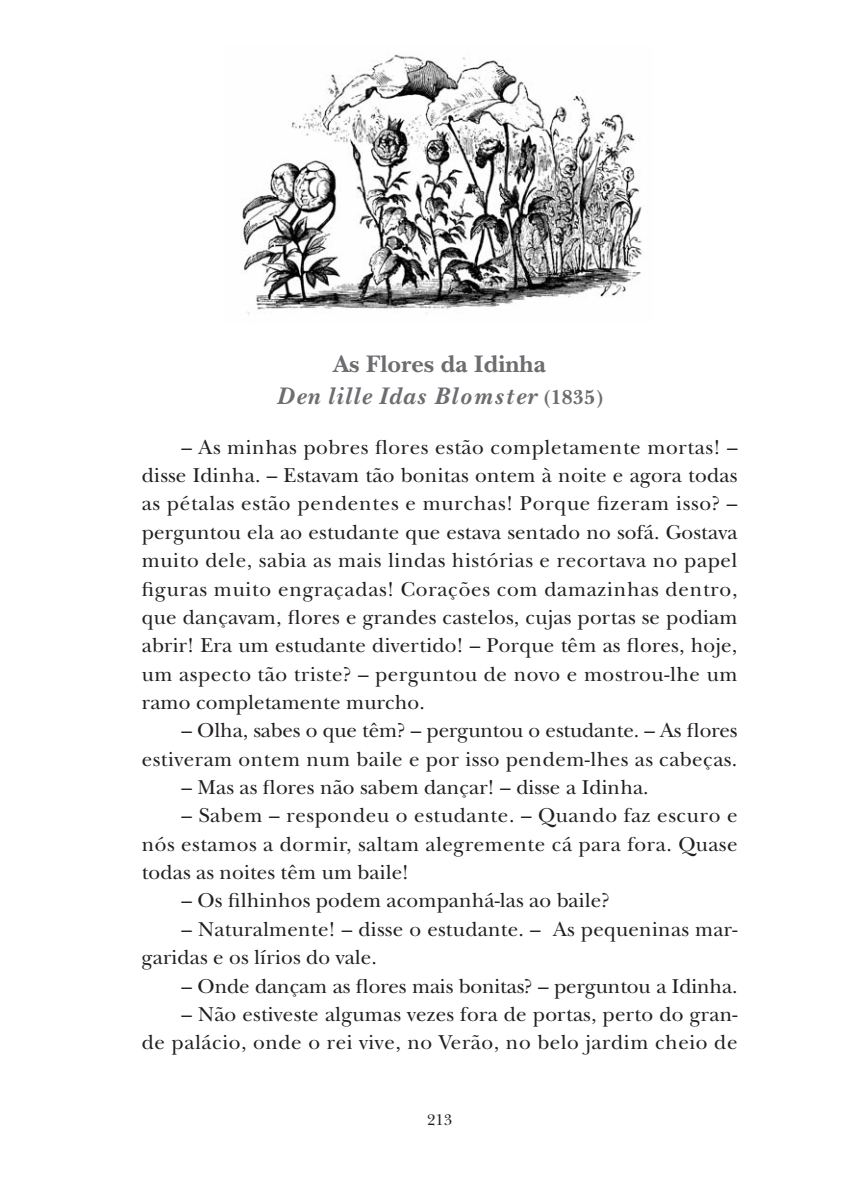
<style>
.page{position:relative;width:851px;height:1191px;background:#fff}
.page>*{position:absolute;margin:0;border:0;box-sizing:border-box;transform-origin:0 0}
.t1{font:italic 700 25px/32px "New Baskerville";letter-spacing:.08em;color:#6c6d70;text-align:center}
.t2{font:21px/28.4px "New Baskerville";letter-spacing:.01em;color:#231f20;text-align:justify}
.t3{font:16px "New Baskerville";color:#231f20}
.s1{font-style:normal}
.s2{font-style:normal;font-size:21px}
</style>
<div class="page">
<img style="left:242px;top:54px;width:400px;height:261px">
<p class="t1" style="left:276px;top:347px;width:328px"><span class="s1">As Flores da Idinha<br></span>Den lille Idas Blomster <span class="s2">(1835)</span></p>
<p class="t2" style="left:142px;top:432px;width:597px;text-indent:40px">– As minhas pobres flores estão completamente mortas! – disse Idinha. – Estavam tão bonitas ontem à noite e agora todas as pétalas estão pendentes e murchas! Porque fizeram isso? – perguntou ela ao estudante que estava sentado no sofá. Gostava muito dele, sabia as mais lindas histórias e recortava no papel figuras muito engraçadas! Corações com damazinhas dentro, que dançavam, flores e grandes castelos, cujas portas se podiam abrir! Era um estudante divertido! – Porque têm as flores, hoje, um aspecto tão triste? – perguntou de novo e mostrou-lhe um ramo completamente murcho.</p>
<p class="t2" style="left:142px;top:716px;width:597px;text-align:right">– Olha, sabes o que têm? – perguntou o estudante. – As flores estiveram ontem num baile e por isso pendem-lhes as cabeças.</p>
<p class="t2" style="left:181px;top:772px;width:468px">– Mas as flores não sabem dançar! – disse a Idinha.</p>
<p class="t2" style="left:142px;top:801px;width:597px;text-indent:40px">– Sabem – respondeu o estudante. – Quando faz escuro e nós estamos a dormir, saltam alegremente cá para fora. Quase todas as noites têm um baile!</p>
<p class="t2" style="left:181px;top:886px;width:430px">– Os filhinhos podem acompanhá-las ao baile?</p>
<p class="t2" style="left:142px;top:914px;width:597px;text-indent:40px">– Naturalmente! – disse o estudante. – As pequeninas mar&shy;garidas e os lírios do vale.</p>
<p class="t2" style="left:181px;top:971px;width:557px">– Onde dançam as flores mais bonitas? – perguntou a Idinha.</p>
<p class="t2" style="left:142px;top:999px;width:597px;text-align:right">– Não estiveste algumas vezes fora de portas, perto do gran-<br>de palácio, onde o rei vive, no Verão, no belo jardim cheio de</p>
<p class="t3" style="left:427px;top:1110px;width:27px">213</p>
</div>
